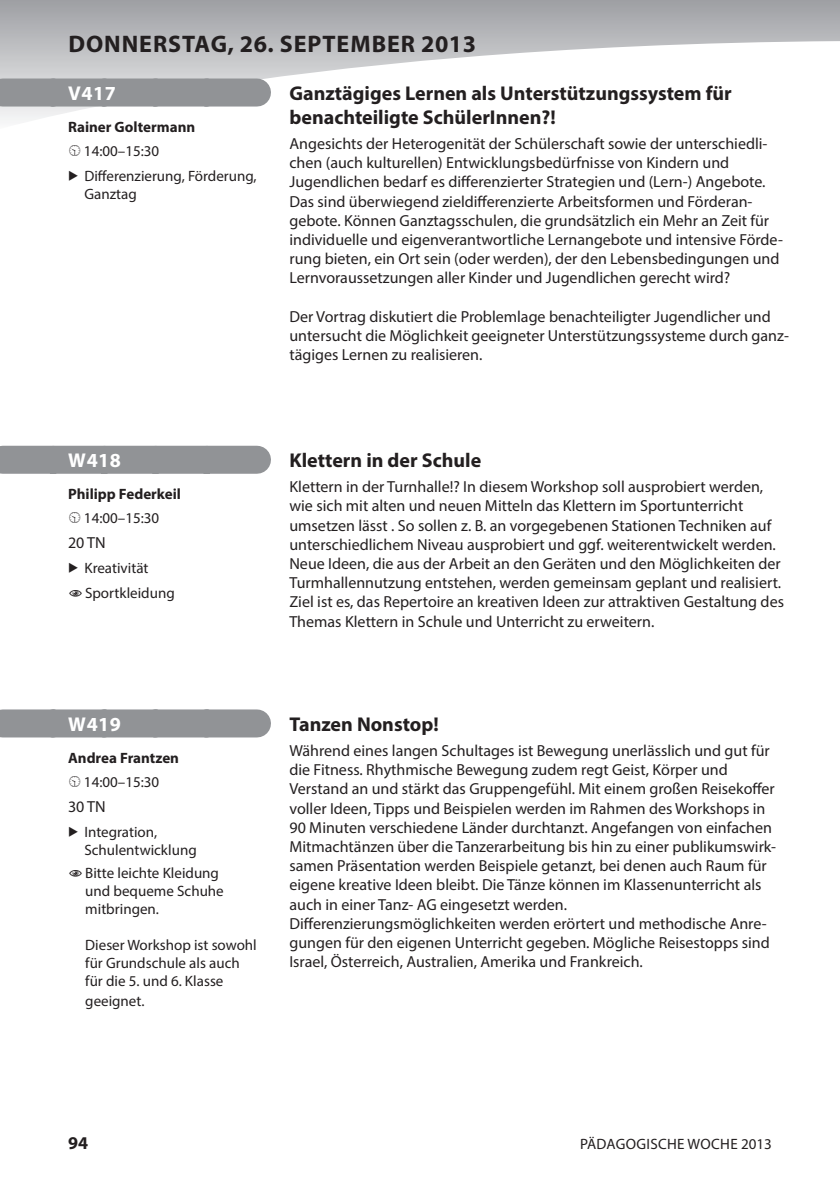
<style>
.page{position:relative;width:840px;height:1191px;background:#fff}
.page>*{position:absolute;margin:0;border:0;box-sizing:border-box;transform-origin:0 0}
.t1{font:700 24px "Myriad Pro";letter-spacing:.04em;color:#231f20}
.Titel{font:700 20px/24px "Myriad Pro";color:#231f20}
.Balken_links_kurz{font:700 20px "Myriad Pro";letter-spacing:.02em;color:#fff}
.t2{font:700 18px "Myriad Pro";color:#231f20}
.Beschreibung{font:16px/19.2px "Myriad Pro";color:#231f20}
.Teilnehmer{font:16px "Myriad Pro";color:#231f20}
.Hinweise{font:15px/18.4px "Myriad Pro";color:#231f20}
.Referent{font:700 15px "Myriad Pro";color:#231f20}
.Stichwörter{font:15px/18px "Myriad Pro";color:#231f20}
.Teilnehmer-2{font:15px/18px "Myriad Pro";color:#231f20}
.Uhrzeit{font:15px "Myriad Pro";color:#231f20}
.Hinweise-2{font:15px "Myriad Pro";letter-spacing:.02em;color:#231f20}
</style>
<div class="page">
<svg style="left:0;top:0;width:839px;height:121px"></svg>
<div style="left:3px;top:709px;width:254px;height:28px;background:#919396"></div>
<div style="left:3px;top:446px;width:254px;height:28px;background:#919396"></div>
<div style="left:3px;top:78px;width:254px;height:28px;background:#919396"></div>
<h1 class="t1" style="left:68px;top:28px;width:409px">DONNERSTAG, 26. SEPTEMBER 2013</h1>
<p class="Balken_links_kurz" style="left:68px;top:80px;width:49px">V417</p>
<p class="Referent" style="left:68px;top:117px;width:129px">Rainer Goltermann</p>
<p class="Uhrzeit" style="left:84px;top:142px;width:77px">14:00–15:30</p>
<p class="Teilnehmer-2" style="left:84px;top:166px;width:174px;text-indent:-16px">◆ Differenzierung, Förderung,<br>Ganztag</p>
<p class="Titel" style="left:289px;top:81px;width:443px">Ganztägiges Lernen als Unterstützungssystem für benachteiligte SchülerInnen?!</p>
<p class="Beschreibung" style="left:289px;top:134px;width:479px">Angesichts der Heterogenität der Schülerschaft sowie der unterschiedli&shy;chen (auch kulturellen) Entwicklungsbedürfnisse von Kindern und<br>Jugendlichen bedarf es differenzierter Strategien und (Lern-) Angebote.</p>
<p class="Beschreibung" style="left:289px;top:191px;width:495px">Das sind überwiegend zieldifferenzierte Arbeitsformen und Förderan&shy;gebote. Können Ganztagsschulen, die grundsätzlich ein Mehr an Zeit für individuelle und eigenverantwortliche Lernangebote und intensive Förde&shy;rung bieten, ein Ort sein (oder werden), der den Lebensbedingungen und Lernvoraussetzungen aller Kinder und Jugendlichen gerecht wird?</p>
<p class="Beschreibung" style="left:289px;top:306px;width:500px">Der Vortrag diskutiert die Problemlage benachteiligter Jugendlicher und untersucht die Möglichkeit geeigneter Unterstützungssysteme durch ganz&shy;tägiges Lernen zu realisieren.</p>
<p class="Balken_links_kurz" style="left:68px;top:447px;width:54px">W418</p>
<p class="Referent" style="left:68px;top:484px;width:114px">Philipp Federkeil</p>
<p class="Uhrzeit" style="left:84px;top:509px;width:77px">14:00–15:30</p>
<p class="Teilnehmer" style="left:68px;top:533px;width:39px">20 TN</p>
<p class="Stichwörter" style="left:68px;top:558px;width:82px">◆ Kreativität</p>
<p class="Hinweise" style="left:85px;top:583px;width:91px">Sportkleidung</p>
<p class="Titel" style="left:289px;top:448px;width:193px">Klettern in der Schule</p>
<p class="Beschreibung" style="left:289px;top:477px;width:496px">Klettern in der Turnhalle!? In diesem Workshop soll ausprobiert werden, wie sich mit alten und neuen Mitteln das Klettern im Sportunterricht umsetzen lässt . So sollen z. B. an vorgegebenen Stationen Techniken auf unterschiedlichem Niveau ausprobiert und ggf. weiterentwickelt werden.<br>Neue Ideen, die aus der Arbeit an den Geräten und den Möglichkeiten der Turmhallennutzung entstehen, werden gemeinsam geplant und realisiert.<br>Ziel ist es, das Repertoire an kreativen Ideen zur attraktiven Gestaltung des Themas Klettern in Schule und Unterricht zu erweitern.</p>
<p class="Balken_links_kurz" style="left:68px;top:711px;width:54px">W419</p>
<p class="Referent" style="left:68px;top:748px;width:112px">Andrea Frantzen</p>
<p class="Uhrzeit" style="left:84px;top:772px;width:77px">14:00–15:30</p>
<p class="Teilnehmer" style="left:68px;top:796px;width:39px">30 TN</p>
<p class="Stichwörter" style="left:84px;top:822px;width:114px;text-indent:-16px">◆ Integration,<br>Schulentwicklung</p>
<p class="Hinweise" style="left:85px;top:864px;width:140px">Bitte leichte Kleidung und bequeme Schuhe mitbringen.</p>
<p class="Hinweise" style="left:85px;top:936px;width:173px">Dieser Workshop ist sowohl für Grundschule als auch für die 5. und 6. Klasse geeignet.</p>
<p class="Titel" style="left:289px;top:711px;width:151px">Tanzen Nonstop!</p>
<p class="Beschreibung" style="left:289px;top:740px;width:488px">Während eines langen Schultages ist Bewegung unerlässlich und gut für die Fitness. Rhythmische Bewegung zudem regt Geist, Körper und Verstand an und stärkt das Gruppengefühl. Mit einem großen Reisekoffer voller Ideen, Tipps und Beispielen werden im Rahmen des Workshops in 90 Minuten verschiedene Länder durchtanzt. Angefangen von einfachen Mitmachtänzen über die Tanzerarbeitung bis hin zu einer publikumswirk&shy;samen Präsentation werden Beispiele getanzt, bei denen auch Raum für eigene kreative Ideen bleibt. Die Tänze können im Klassenunterricht als auch in einer Tanz- AG eingesetzt werden.</p>
<p class="Beschreibung" style="left:289px;top:913px;width:481px">Differenzierungsmöglichkeiten werden erörtert und methodische Anre&shy;gungen für den eigenen Unterricht gegeben. Mögliche Reisestopps sind<br>Israel, Österreich, Australien, Amerika und Frankreich.</p>
<p class="t2" style="left:68px;top:1131px;width:21px">94</p>
<p class="Hinweise-2" style="left:579px;top:1135px;width:193px">PÄDAGOGISCHE WOCHE 2013</p>
</div>
